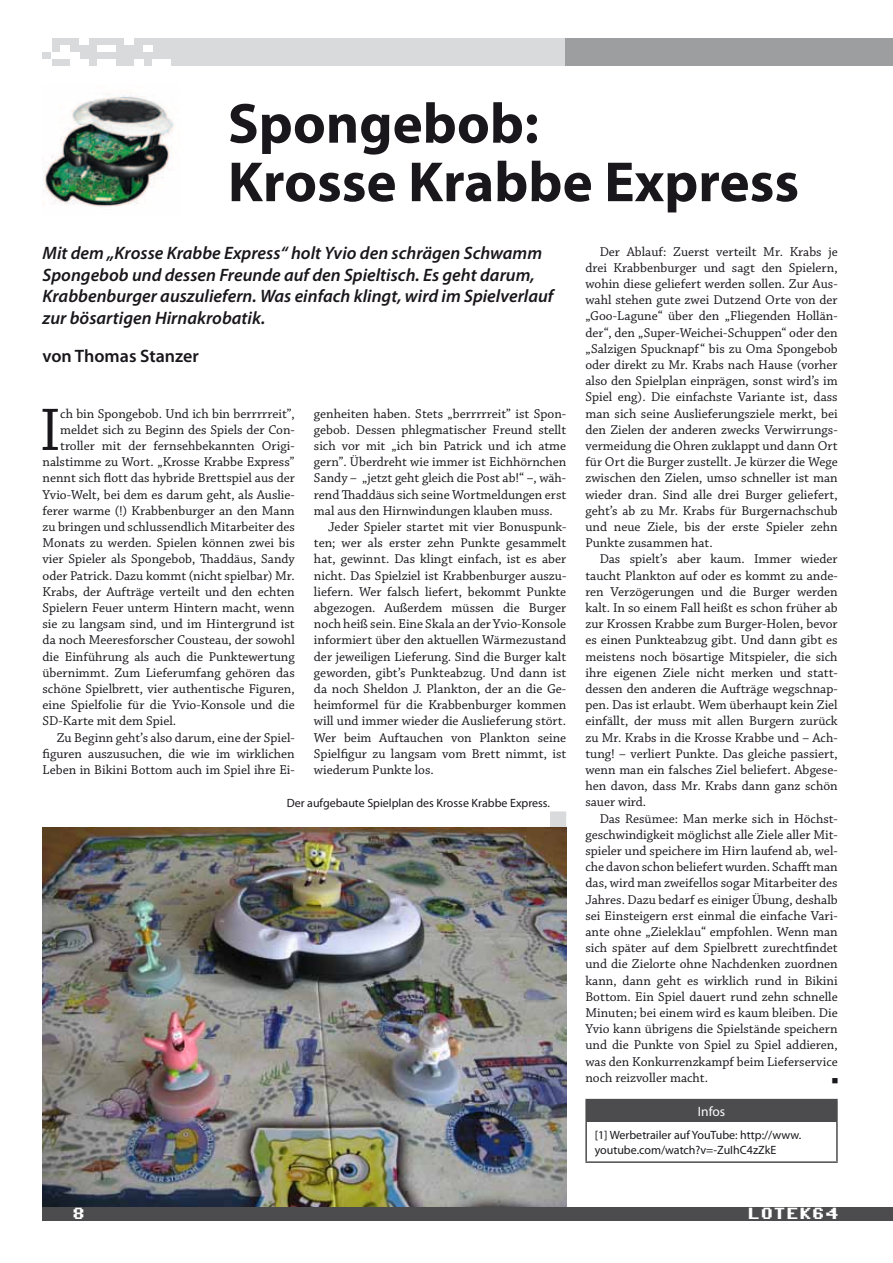
<style>
.page{position:relative;width:893px;height:1263px;background:#fff}
.page>*{position:absolute;margin:0;border:0;box-sizing:border-box;transform-origin:0 0}
.t1{font:63.3px "Chaparral Pro";color:#1a171c}
.t2{font:700 57px/58.5px "Myriad Pro";color:#1a171c}
.t3{font:italic 600 18px/21.6px "Myriad Pro";color:#1a171c}
.t4{font:600 18px "Myriad Pro";color:#1a171c}
.t5{font:16.5px "Commodore 64";color:#fff}
.t6{font:13.5px/16.2px "Chaparral Pro";color:#1a171c;text-align:justify}
.t7{font:13.5px "Myriad Pro";color:#fff}
.t8{font:13.5px "Commodore 64";color:#1a171c}
.t9{font:12px/14.4px "Myriad Pro";color:#1a171c}
</style>
<div class="page">
<div style="left:550px;top:811px;width:16px;height:17px;background:#d9dadb;border:1px solid #d9dadb"></div>
<img style="left:43px;top:94px;width:131px;height:113px">
<img style="left:43px;top:828px;width:523px;height:379px">
<div style="left:586px;top:1099px;width:251px;height:23px;background:#4c4c4e"></div>
<hr style="left:585px;top:1099px;width:253px;height:1px;background:#4c4c4e">
<hr style="left:585px;top:1100px;width:2px;height:22px;background:#4c4c4e">
<hr style="left:836px;top:1100px;width:2px;height:22px;background:#4c4c4e">
<hr style="left:585px;top:1122px;width:2px;height:39px;background:#4c4c4e">
<hr style="left:836px;top:1122px;width:2px;height:39px;background:#4c4c4e">
<hr style="left:585px;top:1161px;width:253px;height:2px;background:#4c4c4e">
<div style="left:43px;top:38px;width:522px;height:27px;background:#d9dadb"></div>
<div style="left:565px;top:38px;width:328px;height:27px;background:#9d9ea0"></div>
<div style="left:143px;top:45px;width:9px;height:7px;background:#fff"></div>
<div style="left:52px;top:52px;width:9px;height:7px;background:#fff"></div>
<div style="left:61px;top:45px;width:9px;height:7px;background:#fff"></div>
<div style="left:43px;top:38px;width:9px;height:7px;background:#fff"></div>
<div style="left:125px;top:38px;width:9px;height:7px;background:#fff"></div>
<div style="left:79px;top:38px;width:9px;height:7px;background:#fff"></div>
<div style="left:97px;top:45px;width:10px;height:7px;background:#fff"></div>
<div style="left:107px;top:45px;width:9px;height:7px;background:#fff"></div>
<div style="left:43px;top:45px;width:9px;height:7px;background:#fff"></div>
<div style="left:61px;top:52px;width:9px;height:7px;background:#fff"></div>
<div style="left:70px;top:52px;width:9px;height:7px;background:#fff"></div>
<div style="left:70px;top:59px;width:9px;height:6px;background:#fff"></div>
<div style="left:79px;top:59px;width:9px;height:6px;background:#fff"></div>
<div style="left:97px;top:59px;width:10px;height:6px;background:#fff"></div>
<div style="left:107px;top:59px;width:9px;height:6px;background:#fff"></div>
<div style="left:134px;top:59px;width:9px;height:6px;background:#fff"></div>
<div style="left:152px;top:59px;width:9px;height:6px;background:#fff"></div>
<div style="left:161px;top:59px;width:10px;height:6px;background:#fff"></div>
<div style="left:43px;top:59px;width:9px;height:6px;background:#fff"></div>
<div style="left:43px;top:1207px;width:850px;height:13px;background:#4c4c4e"></div>
<h2 class="t2" style="left:228px;top:92px;width:573px">Spongebob:<br>Krosse Krabbe Express</h2>
<h3 class="t3" style="left:43px;top:242px;width:512px">Mit dem „Krosse Krabbe Express“ holt Yvio den schrägen Schwamm Spongebob und dessen Freunde auf den Spieltisch. Es geht darum, Krabbenburger auszuliefern. Was einfach klingt, wird im Spielverlauf zur bösartigen Hirnakrobatik.</h3>
<h3 class="t4" style="left:43px;top:344px;width:158px">von Thomas Stanzer</h3>
<p class="t6" style="left:585px;top:244px;width:254px;text-indent:14px">Der Ablauf: Zuerst verteilt Mr. Krabs je drei Krabbenburger und sagt den Spielern, wohin diese geliefert werden sollen. Zur Aus&shy;wahl stehen gute zwei Dutzend Orte von der „Goo-Lagune“ über den „Fliegenden Hollän&shy;der“, den „Super-Weichei-Schuppen“ oder den „Salzigen Spucknapf“ bis zu Oma Spongebob oder direkt zu Mr. Krabs nach Hause (vorher also den Spielplan einprägen, sonst wird’s im Spiel eng). Die einfachste Variante ist, dass man sich seine Auslieferungsziele merkt, bei den Zielen der anderen zwecks Verwirrungs&shy;vermeidung die Ohren zuklappt und dann Ort für Ort die Burger zustellt. Je kürzer die Wege zwischen den Zielen, umso schneller ist man wieder dran. Sind alle drei Burger geliefert, geht’s ab zu Mr. Krabs für Burgernachschub und neue Ziele, bis der erste Spieler zehn Punkte zusammen hat.</p>
<p class="t6" style="left:585px;top:552px;width:254px;text-indent:14px">Das spielt’s aber kaum. Immer wieder taucht Plankton auf oder es kommt zu ande&shy;ren Verzögerungen und die Burger werden kalt. In so einem Fall heißt es schon früher ab zur Krossen Krabbe zum Burger-Holen, bevor es einen Punkteabzug gibt. Und dann gibt es meistens noch bösartige Mitspieler, die sich ihre eigenen Ziele nicht merken und statt&shy;dessen den anderen die Aufträge wegschnap&shy;pen. Das ist erlaubt. Wem überhaupt kein Ziel einfällt, der muss mit allen Burgern zurück zu Mr. Krabs in die Krosse Krabbe und – Ach&shy;tung! – verliert Punkte. Das gleiche passiert, wenn man ein falsches Ziel beliefert. Abgese&shy;hen davon, dass Mr. Krabs dann ganz schön sauer wird.</p>
<p class="t6" style="left:585px;top:811px;width:254px;text-indent:14px">Das Resümee: Man merke sich in Höchst&shy;geschwindigkeit möglichst alle Ziele aller Mit&shy;spieler und speichere im Hirn laufend ab, wel&shy;che davon schon beliefert wurden. Schafft man das, wird man zweifellos sogar Mitarbeiter des Jahres. Dazu bedarf es einiger Übung, deshalb sei Einsteigern erst einmal die einfache Vari&shy;ante ohne „Zieleklau“ empfohlen. Wenn man sich später auf dem Spielbrett zurechtfindet und die Zielorte ohne Nachdenken zuordnen kann, dann geht es wirklich rund in Bikini Bottom. Ein Spiel dauert rund zehn schnelle Minuten; bei einem wird es kaum bleiben. Die Yvio kann übrigens die Spielstände speichern und die Punkte von Spiel zu Spiel addieren, was den Konkurrenzkampf beim Lieferservice noch reizvoller macht.</p>
<h1 class="t1" style="left:40px;top:395px;width:22px">I</h1>
<p class="t6" style="left:60px;top:406px;width:236px">ch bin Spongebob. Und ich bin berrrrreit”,</p>
<p class="t6" style="left:314px;top:406px;width:254px">genheiten haben. Stets „berrrrreit” ist Spon-</p>
<p class="t6" style="left:314px;top:422px;width:254px">gebob. Dessen phlegmatischer Freund stellt</p>
<p class="t6" style="left:314px;top:438px;width:254px">sich vor mit „ich bin Patrick und ich atme</p>
<p class="t6" style="left:314px;top:454px;width:254px">gern”. Überdreht wie immer ist Eichhörnchen</p>
<p class="t6" style="left:314px;top:471px;width:254px">Sandy – „jetzt geht gleich die Post ab!“ –, wäh-</p>
<p class="t6" style="left:314px;top:487px;width:254px">rend Thaddäus sich seine Wortmeldungen erst</p>
<p class="t6" style="left:314px;top:503px;width:240px">mal aus den Hirnwindungen klauben muss.</p>
<p class="t6" style="left:328px;top:519px;width:240px">Jeder Spieler startet mit vier Bonuspunk-</p>
<p class="t6" style="left:314px;top:535px;width:254px">ten; wer als erster zehn Punkte gesammelt</p>
<p class="t6" style="left:314px;top:552px;width:254px">hat, gewinnt. Das klingt einfach, ist es aber</p>
<p class="t6" style="left:314px;top:568px;width:254px">nicht. Das Spielziel ist Krabbenburger auszu-</p>
<p class="t6" style="left:314px;top:584px;width:254px">liefern. Wer falsch liefert, bekommt Punkte</p>
<p class="t6" style="left:314px;top:600px;width:254px">abgezogen. Außerdem müssen die Burger</p>
<p class="t6" style="left:314px;top:616px;width:254px">noch heiß sein. Eine Skala an der Yvio-Konsole</p>
<p class="t6" style="left:314px;top:633px;width:254px">informiert über den aktuellen Wärmezustand</p>
<p class="t6" style="left:314px;top:649px;width:254px">der jeweiligen Lieferung. Sind die Burger kalt</p>
<p class="t6" style="left:314px;top:665px;width:254px">geworden, gibt’s Punkteabzug. Und dann ist</p>
<p class="t6" style="left:314px;top:681px;width:254px">da noch Sheldon J. Plankton, der an die Ge-</p>
<p class="t6" style="left:314px;top:697px;width:254px">heimformel für die Krabbenburger kommen</p>
<p class="t6" style="left:314px;top:714px;width:254px">will und immer wieder die Auslieferung stört.</p>
<p class="t6" style="left:314px;top:730px;width:254px">Wer beim Auftauchen von Plankton seine</p>
<p class="t6" style="left:314px;top:746px;width:254px">Spielfigur zu langsam vom Brett nimmt, ist</p>
<p class="t6" style="left:314px;top:762px;width:121px">wiederum Punkte los.</p>
<p class="t6" style="left:60px;top:422px;width:236px">meldet sich zu Beginn des Spiels der Con-</p>
<p class="t6" style="left:60px;top:438px;width:236px">troller mit der fernsehbekannten Origi-</p>
<p class="t6" style="left:43px;top:454px;width:254px">nalstimme zu Wort. „Krosse Krabbe Express”</p>
<p class="t6" style="left:43px;top:471px;width:254px">nennt sich flott das hybride Brettspiel aus der</p>
<p class="t6" style="left:43px;top:487px;width:254px">Yvio-Welt, bei dem es darum geht, als Auslie-</p>
<p class="t6" style="left:43px;top:503px;width:254px">ferer warme (!) Krabbenburger an den Mann</p>
<p class="t6" style="left:43px;top:519px;width:254px">zu bringen und schlussendlich Mitarbeiter des</p>
<p class="t6" style="left:43px;top:535px;width:254px">Monats zu werden. Spielen können zwei bis</p>
<p class="t6" style="left:43px;top:552px;width:254px">vier Spieler als Spongebob, Thaddäus, Sandy</p>
<p class="t6" style="left:43px;top:568px;width:254px">oder Patrick. Dazu kommt (nicht spielbar) Mr.</p>
<p class="t6" style="left:43px;top:584px;width:254px">Krabs, der Aufträge verteilt und den echten</p>
<p class="t6" style="left:43px;top:600px;width:254px">Spielern Feuer unterm Hintern macht, wenn</p>
<p class="t6" style="left:43px;top:616px;width:254px">sie zu langsam sind, und im Hintergrund ist</p>
<p class="t6" style="left:43px;top:633px;width:254px">da noch Meeresforscher Cousteau, der sowohl</p>
<p class="t6" style="left:43px;top:649px;width:254px">die Einführung als auch die Punktewertung</p>
<p class="t6" style="left:43px;top:665px;width:254px">übernimmt. Zum Lieferumfang gehören das</p>
<p class="t6" style="left:43px;top:681px;width:254px">schöne Spielbrett, vier authentische Figuren,</p>
<p class="t6" style="left:43px;top:697px;width:254px">eine Spielfolie für die Yvio-Konsole und die</p>
<p class="t6" style="left:43px;top:714px;width:135px">SD-Karte mit dem Spiel.</p>
<p class="t6" style="left:57px;top:730px;width:240px">Zu Beginn geht’s also darum, eine der Spiel-</p>
<p class="t6" style="left:43px;top:746px;width:254px">figuren auszusuchen, die wie im wirklichen</p>
<p class="t6" style="left:43px;top:762px;width:254px">Leben in Bikini Bottom auch im Spiel ihre Ei-</p>
<p class="t9" style="left:287px;top:796px;width:265px">Der aufgebaute Spielplan des Krosse Krabbe Express.</p>
<p class="t8" style="left:827px;top:1071px;width:12px">¬</p>
<p class="t7" style="left:698px;top:1103px;width:29px">Infos</p>
<p class="t9" style="left:595px;top:1128px;width:208px">[1] Werbetrailer auf YouTube: http://www. youtube.com/watch?v=-ZuIhC4zZkE</p>
<p class="t5" style="left:72px;top:1206px;width:14px">8</p>
<p class="t5" style="left:747px;top:1206px;width:92px">LOTEK64</p>
</div>
